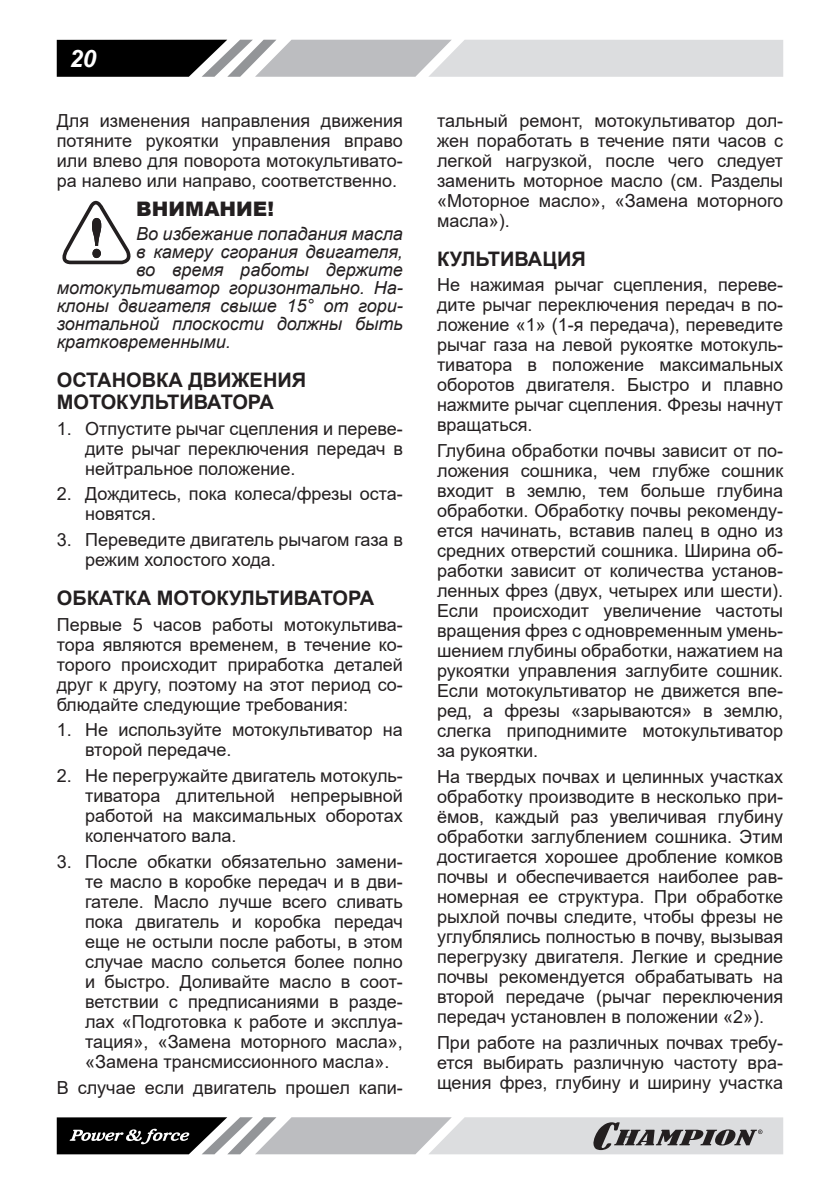
<style>
.page{position:relative;width:840px;height:1191px;background:#fff}
.page>*{position:absolute;margin:0;border:0;box-sizing:border-box;transform-origin:0 0}
.t1{font:italic 700 24px "Arial";color:#fff}
.Заголовок2{font:700 20px/22px "Arial";color:#231f20}
.ВНИМАНИЕ{font:900 20px "Arial";color:#231f20}
.Текст_основной{font:18px/20px "Arial";color:#231f20;text-align:justify}
.Текст_список{font:18px/20px "Arial";color:#231f20;text-align:justify}
.ВНИМАНИЕ_ТЕКСТ{font:italic 18px "Arial";color:#231f20}
</style>
<div class="page">
<svg style="left:57px;top:40px;width:725px;height:37px;background:#a7a8a9"></svg>
<svg style="left:57px;top:1117px;width:725px;height:37px;background:#a1a1a3"></svg>
<svg style="left:62px;top:201px;width:69px;height:63px"></svg>
<h1 class="t1" style="left:70px;top:42px;width:28px">20</h1>
<p class="Текст_основной" style="left:57px;top:110px;width:347px">Для изменения направления движения потяните рукоятки управления вправо или влево для поворота мотокультивато&shy;ра налево или направо, соответственно.</p>
<p class="ВНИМАНИЕ" style="left:136px;top:195px;width:139px">ВНИМАНИЕ!</p>
<p class="ВНИМАНИЕ_ТЕКСТ" style="left:136px;top:222px;width:268px">Во избежание попадания масла</p>
<p class="ВНИМАНИЕ_ТЕКСТ" style="left:136px;top:240px;width:268px">в камеру сгорания двигателя,</p>
<p class="ВНИМАНИЕ_ТЕКСТ" style="left:136px;top:258px;width:268px">во время работы держите</p>
<p class="ВНИМАНИЕ_ТЕКСТ" style="left:57px;top:276px;width:347px">мотокультиватор горизонтально. На-</p>
<p class="ВНИМАНИЕ_ТЕКСТ" style="left:57px;top:294px;width:347px">клоны двигателя свыше 15° от гори-</p>
<p class="ВНИМАНИЕ_ТЕКСТ" style="left:57px;top:312px;width:347px">зонтальной плоскости должны быть</p>
<p class="ВНИМАНИЕ_ТЕКСТ" style="left:57px;top:330px;width:176px">кратковременными.</p>
<p class="Заголовок2" style="left:57px;top:369px;width:251px">ОСТАНОВКА ДВИЖЕНИЯ<br>МОТОКУЛЬТИВАТОРА</p>
<p class="Текст_список" style="left:85px;top:418px;width:319px;text-indent:-28px">1. Отпустите рычаг сцепления и переве&shy;дите рычаг переключения передач в нейтральное положение.</p>
<p class="Текст_список" style="left:85px;top:484px;width:319px;text-indent:-28px">2. Дождитесь, пока колеса/фрезы оста&shy;новятся.</p>
<p class="Текст_список" style="left:85px;top:529px;width:319px;text-indent:-28px">3. Переведите двигатель рычагом газа в режим холостого хода.</p>
<p class="Заголовок2" style="left:57px;top:587px;width:319px">ОБКАТКА МОТОКУЛЬТИВАТОРА</p>
<p class="Текст_основной" style="left:57px;top:614px;width:347px">Первые 5 часов работы мотокультива&shy;тора являются временем, в течение ко&shy;торого происходит приработка деталей друг к другу, поэтому на этот период со&shy;блюдайте следующие требования:</p>
<p class="Текст_список" style="left:85px;top:720px;width:319px;text-indent:-28px">1. Не используйте мотокультиватор на второй передаче.</p>
<p class="Текст_список" style="left:85px;top:765px;width:319px;text-indent:-28px">2. Не перегружайте двигатель мотокуль&shy;тиватора длительной непрерывной работой на максимальных оборотах коленчатого вала.</p>
<p class="Текст_список" style="left:85px;top:851px;width:319px;text-indent:-28px">3. После обкатки обязательно замени&shy;те масло в коробке передач и в дви&shy;гателе. Масло лучше всего сливать пока двигатель и коробка передач еще не остыли после работы, в этом случае масло сольется более полно и быстро. Доливайте масло в соот&shy;ветствии с предписаниями в разде&shy;лах «Подготовка к работе и эксплуа&shy;тация», «Замена моторного масла», «Замена трансмиссионного масла».</p>
<p class="Текст_основной" style="left:57px;top:1077px;width:347px">В случае если двигатель прошел капи-</p>
<p class="Текст_основной" style="left:437px;top:110px;width:347px">тальный ремонт, мотокультиватор дол&shy;жен поработать в течение пяти часов с легкой нагрузкой, после чего следует заменить моторное масло (см. Разделы «Моторное масло», «Замена моторного масла»).</p>
<p class="Заголовок2" style="left:437px;top:248px;width:150px">КУЛЬТИВАЦИЯ</p>
<p class="Текст_основной" style="left:437px;top:275px;width:347px">Не нажимая рычаг сцепления, переве&shy;дите рычаг переключения передач в по&shy;ложение «1» (1-я передача), переведите рычаг газа на левой рукоятке мотокуль&shy;тиватора в положение максимальных оборотов двигателя. Быстро и плавно нажмите рычаг сцепления. Фрезы начнут вращаться.</p>
<p class="Текст_основной" style="left:437px;top:440px;width:347px">Глубина обработки почвы зависит от по&shy;ложения сошника, чем глубже сошник входит в землю, тем больше глубина обработки. Обработку почвы рекоменду&shy;ется начинать, вставив палец в одно из средних отверстий сошника. Ширина об&shy;работки зависит от количества установ&shy;ленных фрез (двух, четырех или шести).<br>Если происходит увеличение частоты вращения фрез с одновременным умень&shy;шением глубины обработки, нажатием на рукоятки управления заглубите сошник.<br>Если мотокультиватор не движется впе&shy;ред, а фрезы «зарываются» в землю, слегка приподнимите мотокультиватор за рукоятки.</p>
<p class="Текст_основной" style="left:437px;top:766px;width:347px">На твердых почвах и целинных участках обработку производите в несколько при&shy;ёмов, каждый раз увеличивая глубину обработки заглублением сошника. Этим достигается хорошее дробление комков почвы и обеспечивается наиболее рав&shy;номерная ее структура. При обработке рыхлой почвы следите, чтобы фрезы не углублялись полностью в почву, вызывая перегрузку двигателя. Легкие и средние почвы рекомендуется обрабатывать на второй передаче (рычаг переключения передач установлен в положении «2»).</p>
<p class="Текст_основной" style="left:437px;top:1032px;width:347px">При работе на различных почвах требу&shy;ется выбирать различную частоту вра&shy;щения фрез, глубину и ширину участка</p>
</div>
